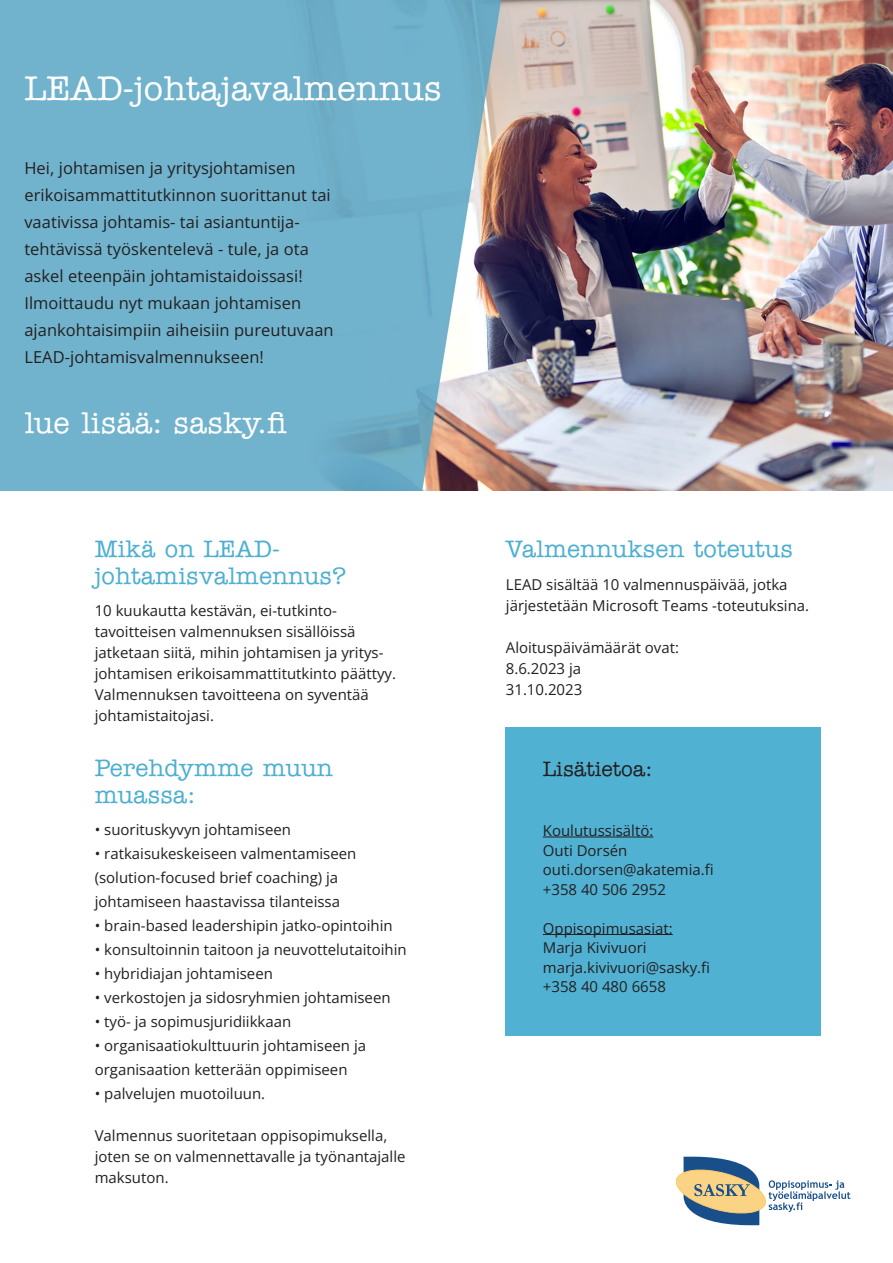
<style>
.page{position:relative;width:893px;height:1263px;background:#fff}
.page>*{position:absolute;margin:0;border:0;box-sizing:border-box;transform-origin:0 0}
.pääotsikko{font:500 34.5px "American Typewriter ITC Pro";letter-spacing:.005em;color:#fff}
.t1{font:500 30px "American Typewriter ITC Pro";letter-spacing:.005em;color:#fff}
.yhteys{font:500 24px/27px "American Typewriter ITC Pro";letter-spacing:.005em;color:#4dafd1}
.yhteystiedot{font:500 21px "American Typewriter ITC Pro";color:#231f20}
.t2{font:16.5px/27px "Open Sans";letter-spacing:.005em;color:#231f20}
.leipis{font:15px/21px "Open Sans";color:#231f20}
.yhteys-2{font:15px "Open Sans";color:#231f20}
</style>
<div class="page">
<img style="left:0;top:0;width:892px;height:490px">
<div style="left:505px;top:727px;width:316px;height:308px;background:#51b1d2"></div>
<svg style="left:676px;top:1157px;width:174px;height:68px"></svg>
<hr style="left:543px;top:837px;width:110px;height:1px;background:#231f20">
<hr style="left:543px;top:934px;width:130px;height:1px;background:#231f20">
<h1 class="pääotsikko" style="left:24px;top:67px;width:419px">LEAD-johtajavalmennus</h1>
<p class="t2" style="left:24px;top:154px;width:311px">Hei, johtamisen ja yritysjohtamisen erikoisammattitutkinnon suorittanut tai vaativissa johtamis- tai asiantuntija&shy;tehtävissä työskentelevä - tule, ja ota askel eteenpäin johtamistaidoissasi!<br>Ilmoittaudu nyt mukaan johtamisen ajankohtaisimpiin aiheisiin pureutuvaan LEAD-johtamisvalmennukseen!</p>
<h2 class="t1" style="left:24px;top:404px;width:264px">lue lisää: sasky.fi</h2>
<h3 class="yhteys" style="left:95px;top:535px;width:253px">Mikä on LEAD&shy;johtamisvalmennus?</h3>
<h3 class="yhteys" style="left:506px;top:535px;width:289px">Valmennuksen toteutus</h3>
<p class="leipis" style="left:506px;top:574px;width:305px">LEAD sisältää 10 valmennuspäivää, jotka järjestetään Microsoft Teams -toteutuksina.</p>
<p class="leipis" style="left:506px;top:637px;width:175px">Aloituspäivämäärät ovat:<br>8.6.2023 ja<br>31.10.2023</p>
<p class="leipis" style="left:95px;top:599px;width:244px">10 kuukautta kestävän, ei-tutkinto-</p>
<p class="leipis" style="left:95px;top:620px;width:262px">tavoitteisen valmennuksen sisällöissä</p>
<p class="leipis" style="left:95px;top:641px;width:290px">jatketaan siitä, mihin johtamisen ja yritys-</p>
<p class="leipis" style="left:95px;top:662px;width:303px">johtamisen erikoisammattitutkinto päättyy.</p>
<p class="leipis" style="left:95px;top:683px;width:276px">Valmennuksen tavoitteena on syventää</p>
<p class="leipis" style="left:95px;top:704px;width:121px">johtamistaitojasi.</p>
<p class="yhteys" style="left:95px;top:754px;width:239px">Perehdymme muun</p>
<p class="yhteys" style="left:95px;top:781px;width:102px">muassa:</p>
<p class="leipis" style="left:95px;top:818px;width:198px">• suorituskyvyn johtamiseen</p>
<p class="leipis" style="left:95px;top:842px;width:263px">• ratkaisukeskeiseen valmentamiseen</p>
<p class="leipis" style="left:95px;top:866px;width:245px">(solution-focused brief coaching) ja</p>
<p class="leipis" style="left:95px;top:890px;width:247px">johtamiseen haastavissa tilanteissa</p>
<p class="leipis" style="left:95px;top:914px;width:300px">• brain-based leadershipin jatko-opintoihin</p>
<p class="leipis" style="left:95px;top:938px;width:314px">• konsultoinnin taitoon ja neuvottelutaitoihin</p>
<p class="leipis" style="left:95px;top:962px;width:180px">• hybridiajan johtamiseen</p>
<p class="leipis" style="left:95px;top:986px;width:297px">• verkostojen ja sidosryhmien johtamiseen</p>
<p class="leipis" style="left:95px;top:1010px;width:198px">• työ- ja sopimusjuridiikkaan</p>
<p class="leipis" style="left:95px;top:1034px;width:273px">• organisaatiokulttuurin johtamiseen ja</p>
<p class="leipis" style="left:95px;top:1058px;width:254px">organisaation ketterään oppimiseen</p>
<p class="leipis" style="left:95px;top:1082px;width:172px">• palvelujen muotoiluun.</p>
<p class="leipis" style="left:95px;top:1124px;width:294px">Valmennus suoritetaan oppisopimuksella,</p>
<p class="leipis" style="left:95px;top:1145px;width:312px">joten se on valmennettavalle ja työnantajalle maksuton.</p>
<p class="yhteystiedot" style="left:543px;top:755px;width:111px">Lisätietoa:</p>
<p class="yhteys-2" style="left:543px;top:820px;width:112px">Koulutussisältö:</p>
<p class="yhteys-2" style="left:543px;top:840px;width:86px">Outi Dorsén</p>
<p class="yhteys-2" style="left:543px;top:859px;width:172px">outi.dorsen@akatemia.fi</p>
<p class="yhteys-2" style="left:543px;top:879px;width:125px">+358 40 506 2952</p>
<p class="yhteys-2" style="left:543px;top:918px;width:131px">Oppisopimusasiat:</p>
<p class="yhteys-2" style="left:543px;top:937px;width:105px">Marja Kivivuori</p>
<p class="yhteys-2" style="left:543px;top:957px;width:169px">marja.kivivuori@sasky.fi</p>
<p class="yhteys-2" style="left:543px;top:976px;width:125px">+358 40 480 6658</p>
</div>
